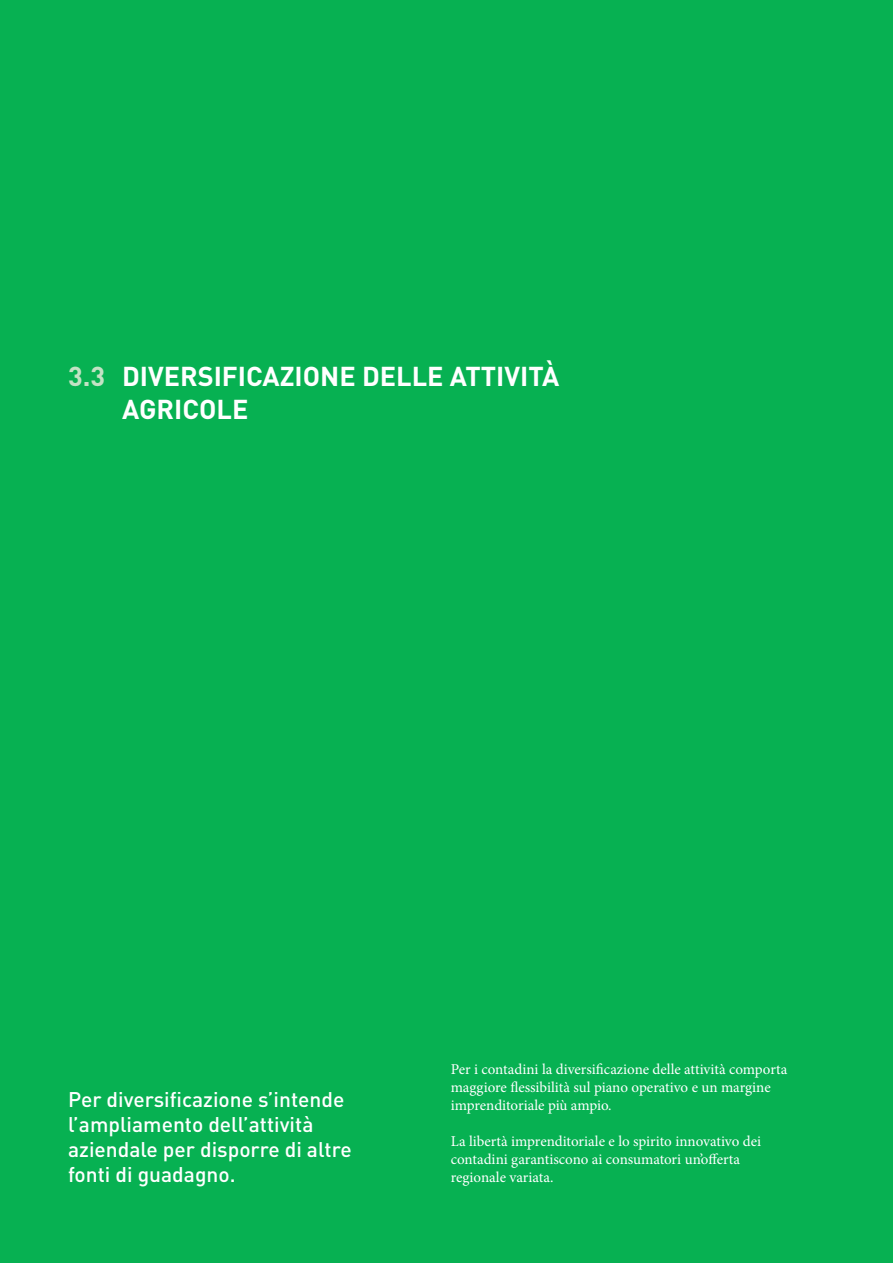
<style>
.page{position:relative;width:893px;height:1263px;background:#07b152}
.page>*{position:absolute;margin:0;border:0;box-sizing:border-box;transform-origin:0 0}
.t1{font:700 27px/33px "DIN";color:#fff}
.t2{font:500 21px/25.2px "DIN";color:#fff}
.t3{font:15px/18px "Minion Pro";color:#fff}
.s1{color:#c3e2c4}
</style>
<div class="page">
<h1 class="t1" style="left:122px;top:359px;width:439px;text-indent:-54px"><span class="s1">3.3</span> DIVERSIFICAZIONE DELLE ATTIVITÀ<br>AGRICOLE</h1>
<h2 class="t2" style="left:68px;top:1086px;width:285px">Per diversificazione s’intende l’ampliamento dell’attività aziendale per disporre di altre fonti di guadagno.</h2>
<p class="t3" style="left:451px;top:1060px;width:338px">Per i contadini la diversificazione delle attività comporta maggiore flessibilità sul piano operativo e un margine imprenditoriale più ampio.</p>
<p class="t3" style="left:451px;top:1132px;width:312px">La libertà imprenditoriale e lo spirito innovativo dei contadini garantiscono ai consumatori un’offerta regionale variata.</p>
</div>
